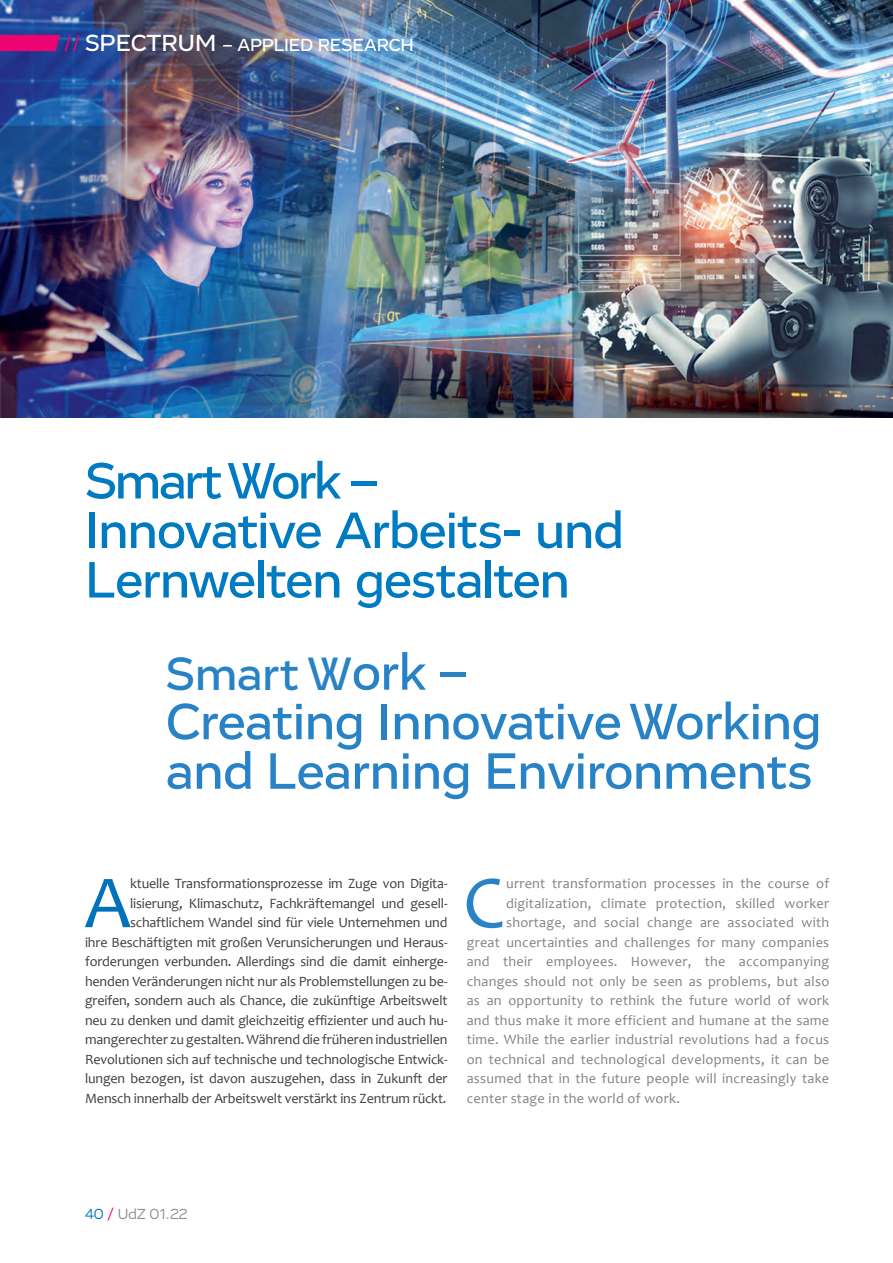
<style>
.page{position:relative;width:893px;height:1263px;background:#fff}
.page>*{position:absolute;margin:0;border:0;box-sizing:border-box;transform-origin:0 0}
.t1{font:75.6px "Candara";color:#0072bc}
.t2{font:75.6px "Candara";color:#2783c5}
.t3{font:500 52.5px/49.5px "Vito";letter-spacing:-.015em;color:#007ac0}
.t4{font:500 52.5px/49.5px "Vito";color:#2783c5}
.t5{font:500 48px "Vito";color:#2783c5}
.t6{font:500 18px "Vito";letter-spacing:-.01em;color:#fff}
.t7{font:15px "Vito";letter-spacing:-.005em;color:#8a8c8f}
.t8{font:14.25px/19.5px "Candara";letter-spacing:-.01em;color:#3e3e3f;text-align:right}
.t9{font:14.25px "Candara";letter-spacing:.02em;color:#808285}
.s1{font-size:24px}
.s2{font-size:52.5px}
.s3{color:#0072bc}
.s4{color:#ed0372}
</style>
<div class="page">
<img style="left:0;top:0;width:893px;height:417px">
<svg style="left:0;top:35px;width:80px;height:16px"></svg>
<p class="t6" style="left:85px;top:34px;width:330px"><span class="s1">SPECTRUM</span> – APPLIED RESEARCH</p>
<h2 class="t3" style="left:85px;top:456px;width:540px">Smart Work –<br>Innovative Arbeits- und<br>Lernwelten gestalten</h2>
<h3 class="t5" style="left:166px;top:644px;width:304px">Smart W<span class="s2">ork –</span></h3>
<h2 class="t4" style="left:166px;top:696px;width:657px">Creating Innovative Working and Learning Environments</h2>
<p class="t8" style="left:85px;top:874px;width:364px">ktuelle Transformationsprozesse im Zuge von Digita&shy;lisierung, Klimaschutz, Fachkräftemangel und gesell&shy;schaftlichem Wandel sind für viele Unternehmen und<br>ihre Beschäftigten mit großen Verunsicherungen und Heraus&shy;forderungen verbunden. Allerdings sind die damit einherge&shy;henden Veränderungen nicht nur als Problemstellungen zu be&shy;greifen, sondern auch als Chance, die zukünftige Arbeitswelt neu zu denken und damit gleichzeitig effizienter und auch hu&shy;mangerechter zu gestalten. Während die früheren industriellen Revolutionen sich auf technische und technologische Entwick&shy;lungen bezogen, ist davon auszugehen, dass in Zukunft der Mensch innerhalb der Arbeitswelt verstärkt ins Zentrum rückt.</p>
<h1 class="t2" style="left:463px;top:855px;width:43px">C</h1>
<p class="t9" style="left:506px;top:874px;width:325px">urrent transformation processes in the course of</p>
<h1 class="t1" style="left:85px;top:855px;width:48px">A</h1>
<p class="t9" style="left:506px;top:894px;width:325px">digitalization, climate protection, skilled worker</p>
<p class="t9" style="left:506px;top:913px;width:325px">shortage, and social change are associated with</p>
<p class="t9" style="left:467px;top:933px;width:364px">great uncertainties and challenges for many companies</p>
<p class="t9" style="left:467px;top:952px;width:364px">and their employees. However, the accompanying</p>
<p class="t9" style="left:467px;top:972px;width:364px">changes should not only be seen as problems, but also</p>
<p class="t9" style="left:467px;top:991px;width:364px">as an opportunity to rethink the future world of work</p>
<p class="t9" style="left:467px;top:1011px;width:364px">and thus make it more efficient and humane at the same</p>
<p class="t9" style="left:467px;top:1030px;width:364px">time. While the earlier industrial revolutions had a focus</p>
<p class="t9" style="left:467px;top:1050px;width:364px">on technical and technological developments, it can be</p>
<p class="t9" style="left:467px;top:1069px;width:364px">assumed that in the future people will increasingly take</p>
<p class="t9" style="left:467px;top:1089px;width:215px">center stage in the world of work.</p>
<p class="t7" style="left:85px;top:1205px;width:104px"><span class="s3">40</span> <span class="s4">/</span> UdZ 01.22</p>
</div>
